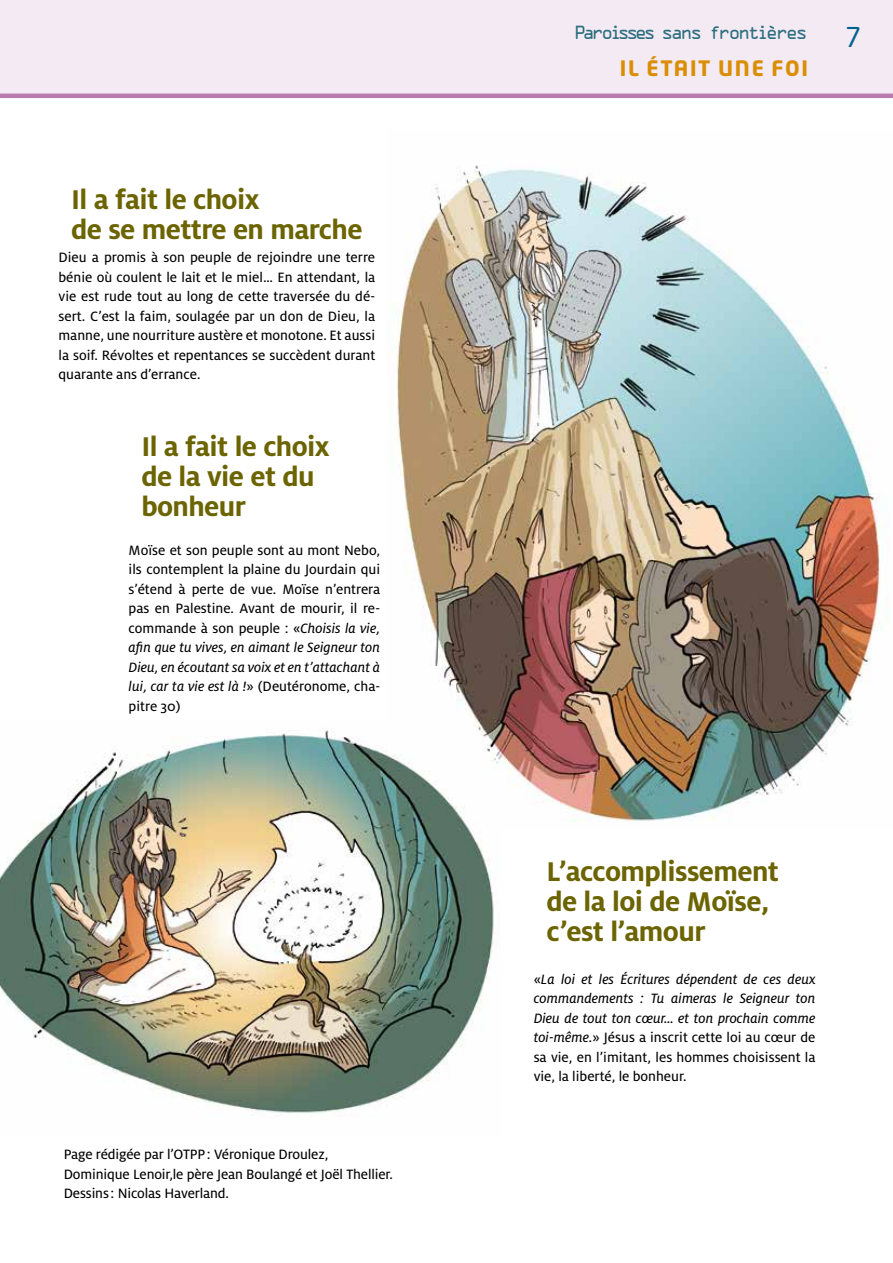
<style>
.page{position:relative;width:893px;height:1263px;background:#fff}
.page>*{position:absolute;margin:0;border:0;box-sizing:border-box;transform-origin:0 0}
.t1{font:700 30px/30px "Milo OT";letter-spacing:-.02em;color:#6b6400}
.t2{font:27px "Neo Tech";color:#00628d}
.t3{font:700 21px "Neo Tech";letter-spacing:.08em;color:#da8e03}
.t4{font:17.1px "OCRA A";letter-spacing:-.16em;color:#2d6e7f}
.t5{font:15px/19.5px "Milo OT Text";color:#000;text-align:justify}
.t6{font:15px/19.5px "Milo OT Text Ita";color:#000;text-align:justify}
.s1{font-family:"Milo OT Text Ita"}
.s2{font-family:"Milo OT Text"}
</style>
<div class="page">
<div style="left:0;top:0;width:893px;height:94px;background:#f3eaf3"></div>
<hr style="left:0;top:94px;width:893px;height:4px;background:#ba7caf">
<svg style="left:769px;top:26px;width:5px;height:3px"></svg>
<img style="left:391px;top:165px;width:497px;height:657px">
<img style="left:0;top:721px;width:500px;height:393px">
<h1 class="t1" style="left:71px;top:184px;width:293px">Il a fait le choix<br>de se mettre en marche</h1>
<p class="t5" style="left:58px;top:248px;width:318px">Dieu a promis à son peuple de rejoindre une terre bénie où coulent le lait et le miel… En attendant, la vie est rude tout au long de cette traversée du dé&shy;sert. C’est la faim, soulagée par un don de Dieu, la manne, une nourriture austère et monotone. Et aussi la soif. Révoltes et repentances se succèdent durant quarante ans d’errance.</p>
<h1 class="t1" style="left:141px;top:431px;width:190px">Il a fait le choix de la vie et du bonheur</h1>
<p class="t5" style="left:129px;top:540px;width:253px">Moïse et son peuple sont au mont Nebo, ils contemplent la plaine du Jourdain qui s’étend à perte de vue. Moïse n’entrera pas en Palestine. Avant de mourir, il re&shy;commande à son peuple : «<span class="s1">Choisis la vie,</span></p>
<p class="t6" style="left:129px;top:638px;width:253px">afin que tu vives, en aimant le Seigneur ton Dieu, en écoutant sa voix et en t’attachant à lui, car ta vie est là !<span class="s2">» (Deutéronome, cha-</span></p>
<p class="t5" style="left:129px;top:696px;width:53px">pitre 30)</p>
<p class="t5" style="left:64px;top:1145px;width:331px;text-align:left">Page rédigée par l’OTPP: Véronique Droulez,<br>Dominique Lenoir,le père Jean Boulangé et Joël Thellier.<br>Dessins: Nicolas Haverland.</p>
<p class="t4" style="left:574px;top:26px;width:235px">Paroisses sans frontieres</p>
<h3 class="t3" style="left:620px;top:55px;width:190px">IL ÉTAIT UNE FOI</h3>
<h2 class="t2" style="left:846px;top:20px;width:16px">7</h2>
<h1 class="t1" style="left:546px;top:857px;width:234px">L’accomplissement de la loi de Moïse, c’est l’amour</h1>
<p class="t6" style="left:534px;top:969px;width:283px"><span class="s2">«</span>La loi et les Écritures dépendent de ces deux commandements : Tu aimeras le Seigneur ton Dieu de tout ton cœur… et ton prochain comme</p>
<p class="t5" style="left:534px;top:1028px;width:283px"><span class="s1">toi-même.</span>» Jésus a inscrit cette loi au cœur de sa vie, en l’imitant, les hommes choisissent la vie, la liberté, le bonheur.</p>
</div>
